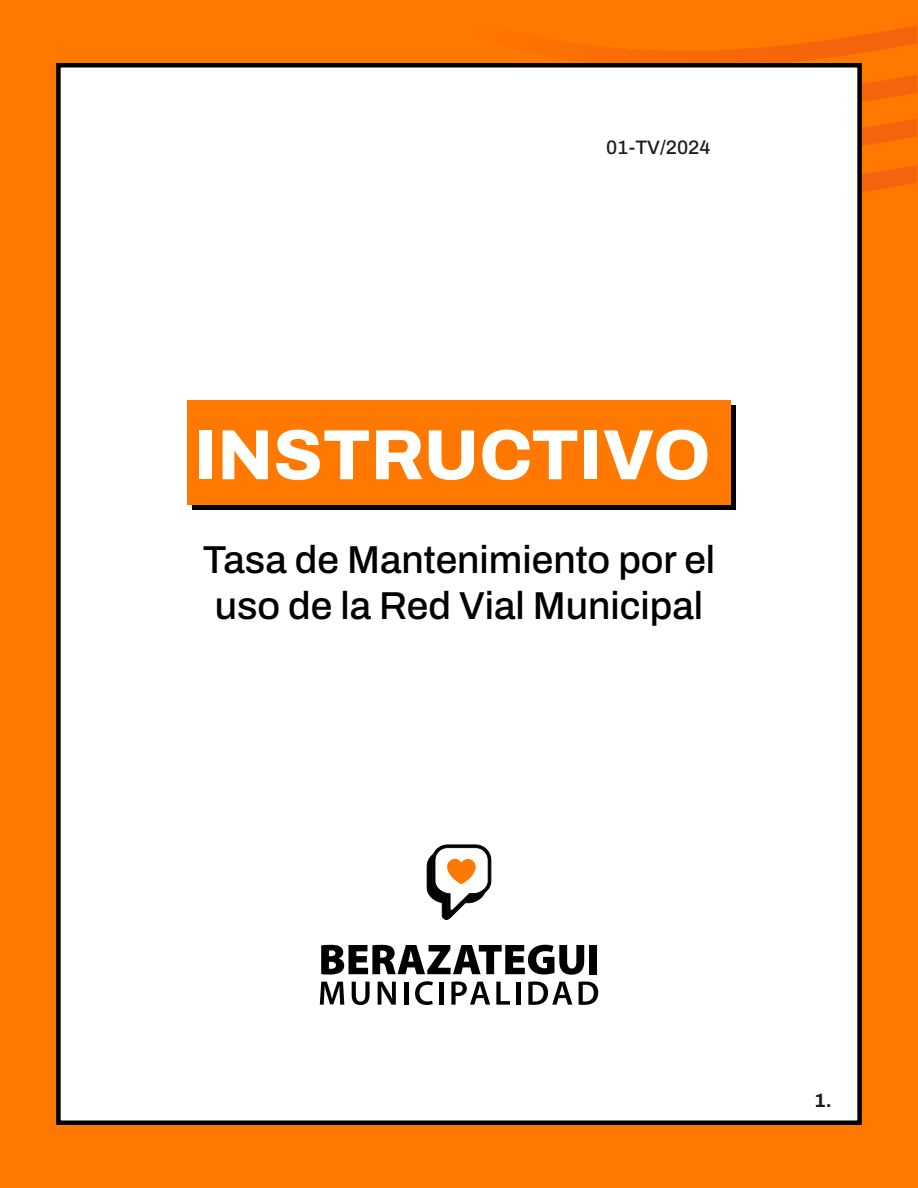
<style>
.page{position:relative;width:918px;height:1188px;background:#ff7800}
.page>*{position:absolute;margin:0;border:0;box-sizing:border-box;transform-origin:0 0}
.t1{font:800 71.1px "Archivo";color:#fff}
.t2{font:500 39px/46.8px "Archivo";color:#000;text-align:center}
.t3{font:500 19.5px "Archivo";color:#1d1d1b}
.t4{font:700 19.5px "Archivo";color:#1d1d1b}
</style>
<div class="page">
<div style="left:56px;top:63px;width:806px;height:1062px;background:#fff;border:4px solid #000"></div>
<svg style="left:465px;top:26px;width:452px;height:199px"></svg>
<svg style="left:321px;top:945px;width:263px;height:30px"></svg>
<div style="left:590px;top:945px;width:7px;height:29px;background:#000"></div>
<svg style="left:320px;top:982px;width:24px;height:23px"></svg>
<svg style="left:352px;top:982px;width:18px;height:23px"></svg>
<svg style="left:378px;top:982px;width:18px;height:23px"></svg>
<hr style="left:404px;top:982px;width:4px;height:23px;background:#000">
<svg style="left:415px;top:981px;width:18px;height:24px"></svg>
<hr style="left:439px;top:982px;width:4px;height:23px;background:#000">
<svg style="left:451px;top:981px;width:39px;height:24px"></svg>
<svg style="left:496px;top:982px;width:14px;height:23px"></svg>
<hr style="left:516px;top:982px;width:4px;height:23px;background:#000">
<svg style="left:528px;top:981px;width:44px;height:24px"></svg>
<svg style="left:579px;top:981px;width:19px;height:24px"></svg>
<svg style="left:427px;top:844px;width:64px;height:76px"></svg>
<div style="left:192px;top:405px;width:544px;height:104px;background:#000"></div>
<div style="left:187px;top:400px;width:544px;height:105px;background:#ff7800"></div>
<p class="t3" style="left:606px;top:132px;width:106px">01-TV/2024</p>
<h1 class="t1" style="left:194px;top:402px;width:518px">INSTRUCTIVO</h1>
<p class="t2" style="left:203px;top:536px;width:514px">Tasa de Mantenimiento por el uso de la Red Vial Municipal</p>
<p class="t4" style="left:814px;top:1085px;width:19px">1.</p>
</div>
